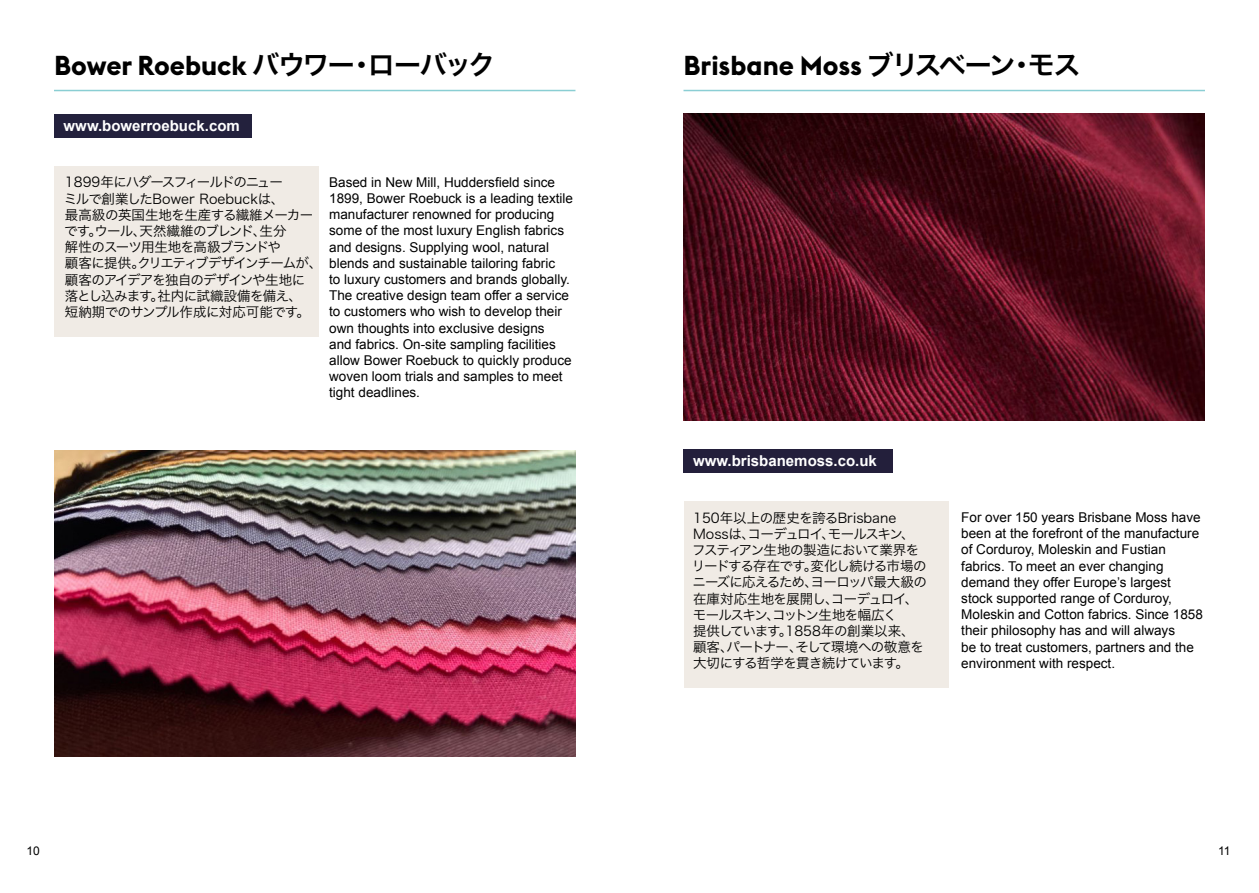
<style>
.page{position:relative;width:1259px;height:893px;background:#fff}
.page>*{position:absolute;margin:0;border:0;box-sizing:border-box;transform-origin:0 0}
.t1{font:700 27px "Euclid Flex";color:#000}
.t2{font:700 15px "Arial";color:#fff}
.t3{font:13.5px/16.2px "Arial";color:#000}
.t4{font:13.5px/16.2px "Hira Kaku Pro W3";letter-spacing:-.05em;color:#000}
.t5{font:12px "Arial";color:#000}
.s1{font-family:"Hira Kaku Pro W6";font-weight:400}
</style>
<div class="page">
<img style="left:55px;top:450px;width:520px;height:307px">
<div style="left:54px;top:166px;width:265px;height:170px;background:#f0ebe5"></div>
<hr style="left:54px;top:90px;width:521px;height:1px;background:#8aced3">
<div style="left:54px;top:114px;width:197px;height:24px;background:#23213d"></div>
<img style="left:683px;top:114px;width:521px;height:306px">
<div style="left:683px;top:501px;width:265px;height:186px;background:#f0ebe5"></div>
<hr style="left:683px;top:90px;width:522px;height:1px;background:#8bced4">
<div style="left:683px;top:449px;width:209px;height:24px;background:#231f3b"></div>
<h1 class="t1" style="left:54px;top:50px;width:443px">Bower Roebuck <span class="s1">バウワー・ローバック</span></h1>
<p class="t2" style="left:64px;top:115px;width:178px">www.bowerroebuck.com</p>
<p class="t4" style="left:64px;top:173px;width:260px">1899年にハダースフィールドのニュー<br>ミルで創業したBower Roebuckは、<br>最高級の英国生地を生産する繊維メーカーです。ウール、天然繊維のブレンド、生分<br>解性のスーツ用生地を高級ブランドや<br>顧客に提供。クリエティブデザインチームが、顧客のアイデアを独自のデザインや生地に<br>落とし込みます。社内に試織設備を備え、<br>短納期でのサンプル作成に対応可能です。</p>
<p class="t3" style="left:329px;top:174px;width:245px">Based in New Mill, Huddersfield since 1899, Bower Roebuck is a leading textile manufacturer renowned for producing some of the most luxury English fabrics and designs. Supplying wool, natural blends and sustainable tailoring fabric<br>to luxury customers and brands globally.<br>The creative design team offer a service to customers who wish to develop their own thoughts into exclusive designs<br>and fabrics. On-site sampling facilities allow Bower Roebuck to quickly produce woven loom trials and samples to meet tight deadlines.</p>
<h1 class="t1" style="left:683px;top:50px;width:398px">Brisbane Moss <span class="s1">ブリスベーン・モス</span></h1>
<p class="t2" style="left:693px;top:451px;width:185px">www.brisbanemoss.co.uk</p>
<p class="t4" style="left:692px;top:508px;width:236px">150年以上の歴史を誇るBrisbane<br>Mossは、コーデュロイ、モールスキン、フスティアン生地の製造において業界をリードする存在です。変化し続ける市場のニーズに応えるため、ヨーロッパ最大級の在庫対応生地を展開し、コーデュロイ、モールスキン、コットン生地を幅広く<br>提供しています。1858年の創業以来、顧客、パートナー、そして環境への敬意を大切にする哲学を貫き続けています。</p>
<p class="t3" style="left:961px;top:509px;width:243px">For over 150 years Brisbane Moss have been at the forefront of the manufacture of Corduroy, Moleskin and Fustian fabrics. To meet an ever changing demand they offer Europe’s largest stock supported range of Corduroy, Moleskin and Cotton fabrics. Since 1858 their philosophy has and will always<br>be to treat customers, partners and the environment with respect.</p>
<p class="t5" style="left:26px;top:843px;width:15px">10</p>
<p class="t5" style="left:1218px;top:843px;width:14px">11</p>
</div>
